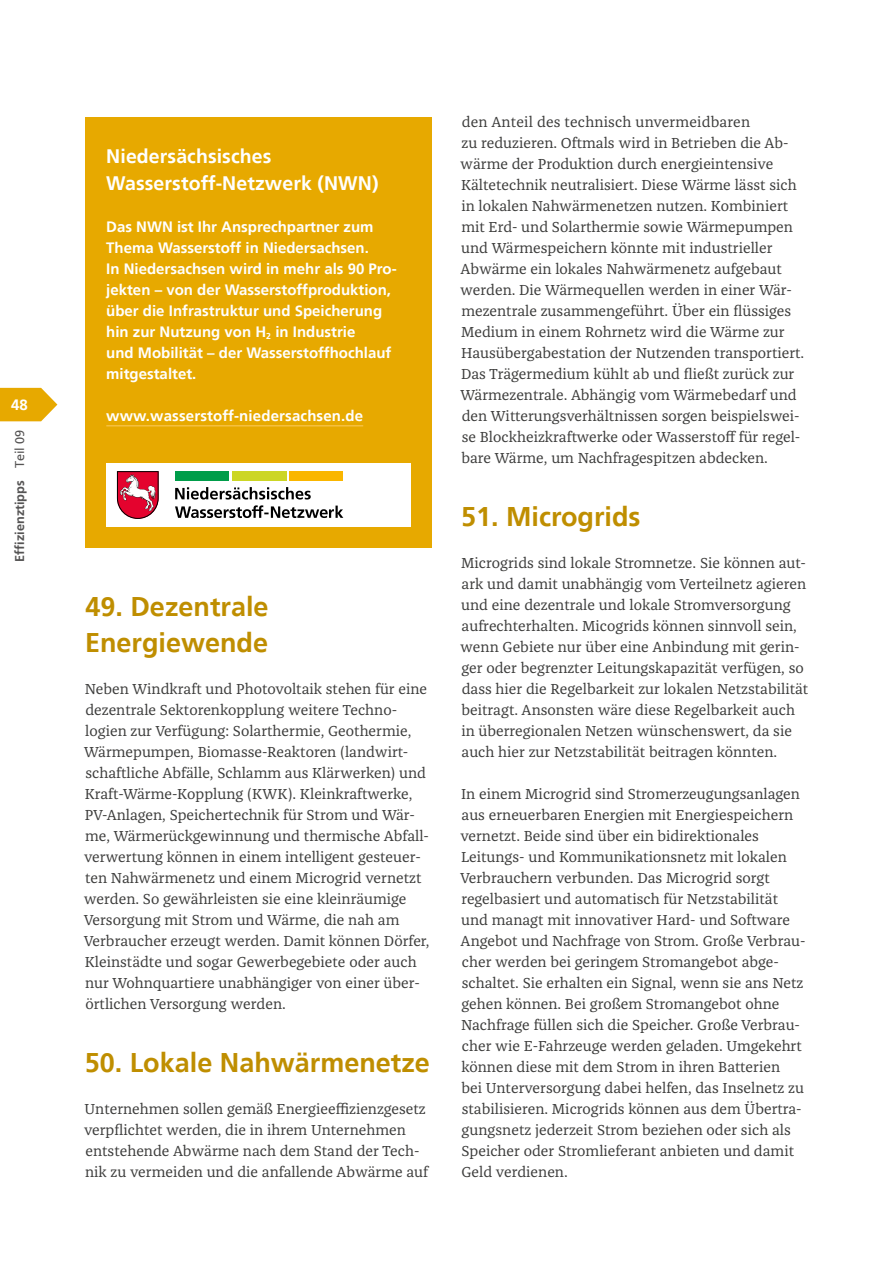
<style>
.page{position:relative;width:893px;height:1263px;background:#fff}
.page>*{position:absolute;margin:0;border:0;box-sizing:border-box;transform-origin:0 0}
.t1{font:700 27px/36px "NDS Frutiger";color:#bf8e00}
.t2{font:700 19.5px/27px "NDS Frutiger";letter-spacing:.005em;color:#fff}
.t3{font:15px/21px "Franziska Pro";color:#3c3c3b}
.t4{font:700 15px/21px "NDS Frutiger";color:#fff}
.t5{font:700 12.75px "NDS Frutiger";color:#555454}
.s1{font-weight:400}
</style>
<div class="page">
<div style="left:85px;top:117px;width:347px;height:430px;background:#e7a900"></div>
<hr style="left:106px;top:425px;width:257px;height:1px;background:#fdcc60">
<div style="left:106px;top:463px;width:304px;height:63px;background:#fff"></div>
<svg style="left:117px;top:471px;width:42px;height:48px"></svg>
<svg style="left:175px;top:505px;width:168px;height:13px"></svg>
<svg style="left:175px;top:487px;width:136px;height:12px"></svg>
<div style="left:175px;top:471px;width:54px;height:9px;background:#009d4a"></div>
<div style="left:232px;top:471px;width:54px;height:9px;background:#ccd625"></div>
<div style="left:289px;top:471px;width:54px;height:9px;background:#fab600"></div>
<svg style="left:0;top:388px;width:57px;height:33px;background:#eab422"></svg>
<p class="t4" style="left:11px;top:395px;width:18px">48</p>
<p class="t5" style="left:12px;top:562px;width:134px;rotate:-90deg">Effizienztipps <span class="s1">Teil 09</span></p>
<h2 class="t2" style="left:106px;top:143px;width:274px">Niedersächsisches<br>Wasserstoff-Netzwerk (NWN)</h2>
<p class="t4" style="left:106px;top:217px;width:291px">Das NWN ist Ihr Ansprechpartner zum Thema Wasserstoff in Niedersachsen.<br>In Niedersachsen wird in mehr als 90 Pro&shy;jekten – von der Wasserstoffproduktion, über die Infrastruktur und Speicherung hin zur Nutzung von H<sub>2</sub> in Industrie<br>und Mobilität – der Wasserstoffhochlauf mitgestaltet.</p>
<p class="t4" style="left:106px;top:406px;width:258px">www.wasserstoff-niedersachsen.de</p>
<h1 class="t1" style="left:85px;top:589px;width:185px">49. Dezentrale<br>Energiewende</h1>
<p class="t3" style="left:84px;top:679px;width:347px">Neben Windkraft und Photovoltaik stehen für eine dezentrale Sektorenkopplung weitere Techno&shy;logien zur Verfügung: Solarthermie, Geothermie, Wärmepumpen, Biomasse-Reaktoren (landwirt&shy;schaftliche Abfälle, Schlamm aus Klärwerken) und Kraft-Wärme-Kopplung (KWK). Kleinkraftwerke, PV-Anlagen, Speichertechnik für Strom und Wär&shy;me, Wärmerückgewinnung und thermische Abfall&shy;verwertung können in einem intelligent gesteuer&shy;ten Nahwärmenetz und einem Microgrid vernetzt werden. So gewährleisten sie eine kleinräumige Versorgung mit Strom und Wärme, die nah am Verbraucher erzeugt werden. Damit können Dörfer, Kleinstädte und sogar Gewerbegebiete oder auch nur Wohnquartiere unabhängiger von einer über&shy;örtlichen Versorgung werden.</p>
<h1 class="t1" style="left:85px;top:1045px;width:347px">50. Lokale Nahwärmenetze</h1>
<p class="t3" style="left:84px;top:1099px;width:346px">Unternehmen sollen gemäß Energieeffizienzgesetz verpflichtet werden, die in ihrem Unternehmen entstehende Abwärme nach dem Stand der Tech&shy;nik zu vermeiden und die anfallende Abwärme auf</p>
<p class="t3" style="left:460px;top:112px;width:346px">den Anteil des technisch unvermeidbaren<br>zu reduzieren. Oftmals wird in Betrieben die Ab&shy;wärme der Produktion durch energieintensive Kältetechnik neutralisiert. Diese Wärme lässt sich in lokalen Nahwärmenetzen nutzen. Kombiniert mit Erd- und Solarthermie sowie Wärmepumpen und Wärmespeichern könnte mit industrieller Abwärme ein lokales Nahwärmenetz aufgebaut werden. Die Wärmequellen werden in einer Wär&shy;mezentrale zusammengeführt. Über ein flüssiges Medium in einem Rohrnetz wird die Wärme zur Hausübergabestation der Nutzenden transportiert.<br>Das Trägermedium kühlt ab und fließt zurück zur Wärmezentrale. Abhängig vom Wärmebedarf und den Witterungsverhältnissen sorgen beispielswei&shy;se Blockheizkraftwerke oder Wasserstoff für regel&shy;bare Wärme, um Nachfragespitzen abdecken.</p>
<h1 class="t1" style="left:461px;top:499px;width:181px">51. Microgrids</h1>
<p class="t3" style="left:460px;top:553px;width:349px">Microgrids sind lokale Stromnetze. Sie können aut&shy;ark und damit unabhängig vom Verteilnetz agieren und eine dezentrale und lokale Stromversorgung aufrechterhalten. Micogrids können sinnvoll sein, wenn Gebiete nur über eine Anbindung mit gerin&shy;ger oder begrenzter Leitungskapazität verfügen, so dass hier die Regelbarkeit zur lokalen Netzstabilität beitragt. Ansonsten wäre diese Regelbarkeit auch in überregionalen Netzen wünschenswert, da sie auch hier zur Netzstabilität beitragen könnten.</p>
<p class="t3" style="left:460px;top:784px;width:347px">In einem Microgrid sind Stromerzeugungsanlagen aus erneuerbaren Energien mit Energiespeichern vernetzt. Beide sind über ein bidirektionales Leitungs- und Kommunikationsnetz mit lokalen Verbrauchern verbunden. Das Microgrid sorgt regelbasiert und automatisch für Netzstabilität und managt mit innovativer Hard- und Software Angebot und Nachfrage von Strom. Große Verbrau&shy;cher werden bei geringem Stromangebot abge&shy;schaltet. Sie erhalten ein Signal, wenn sie ans Netz gehen können. Bei großem Stromangebot ohne Nachfrage füllen sich die Speicher. Große Verbrau&shy;cher wie E-Fahrzeuge werden geladen. Umgekehrt können diese mit dem Strom in ihren Batterien<br>bei Unterversorgung dabei helfen, das Inselnetz zu stabilisieren. Microgrids können aus dem Übertra&shy;gungsnetz jederzeit Strom beziehen oder sich als Speicher oder Stromlieferant anbieten und damit Geld verdienen.</p>
</div>
